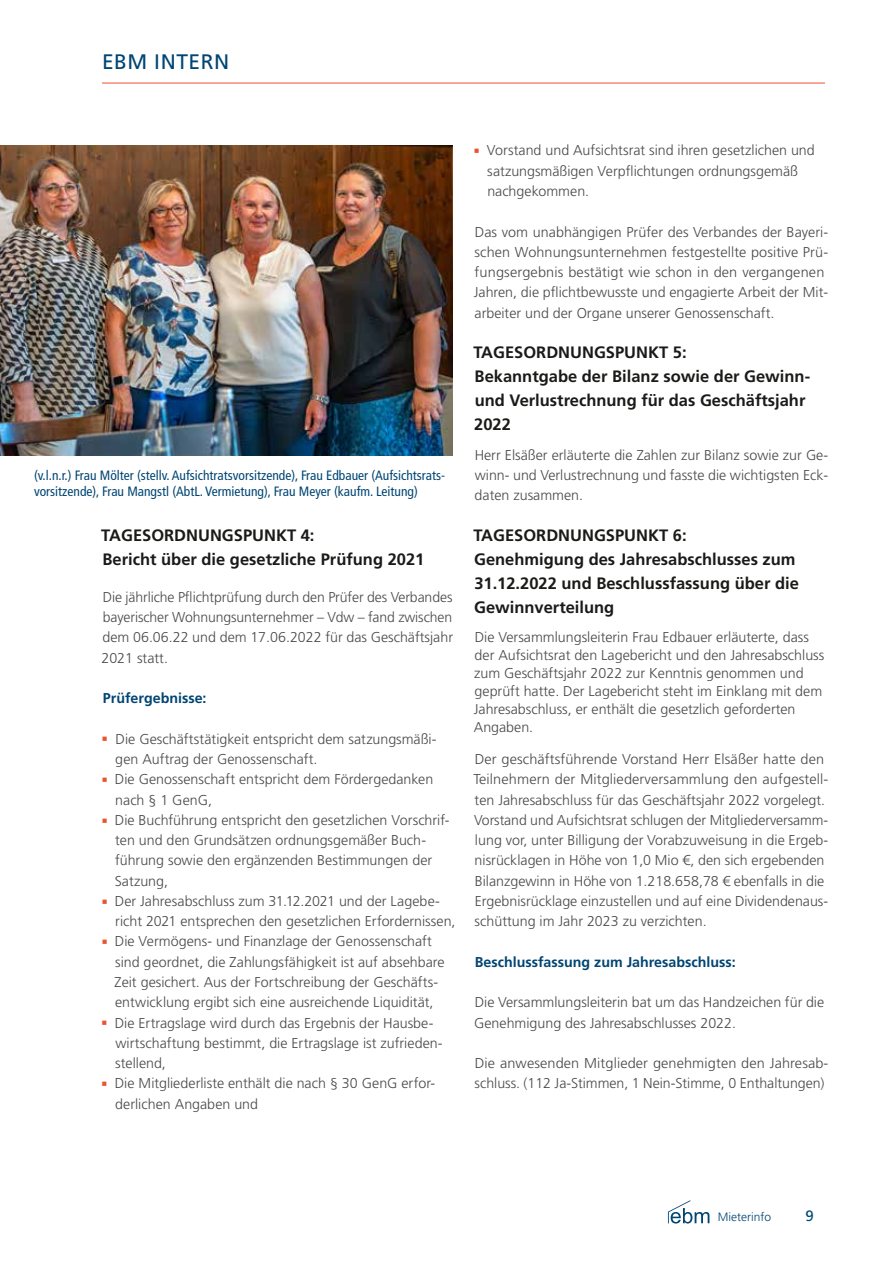
<style>
.page{position:relative;width:893px;height:1263px;background:#fff}
.page>*{position:absolute;margin:0;border:0;box-sizing:border-box;transform-origin:0 0}
.t1{font:21px "Frutiger LT Std";letter-spacing:.025em;color:#004573}
.t2{font:700 16.5px/24px "Frutiger LT Std";color:#1a1a18}
.t3{font:15px "Frutiger LT Std";color:#004573}
.t4{font:300 14.25px/20.2px "Frutiger LT Std";color:#494948}
.t5{font:700 14.25px "Frutiger LT Std";color:#004573}
.t6{font:condensed 13.5px/16.2px "Frutiger LT Std";color:#004573}
.t7{font:300 12px "Frutiger LT Std";color:#004573}
.s1{color:#ea532e}
</style>
<div class="page">
<hr style="left:102px;top:83px;width:723px;height:1px;background:#ea532e">
<svg style="left:668px;top:1200px;width:41px;height:23px"></svg>
<img style="left:0;top:145px;width:453px;height:310px">
<h1 class="t1" style="left:102px;top:49px;width:129px">EBM INTERN</h1>
<p class="t6" style="left:34px;top:467px;width:413px">(v.l.n.r.) Frau Mölter (stellv. Aufsichtratsvorsitzende), Frau Edbauer (Aufsichtsrats&shy;vorsitzende), Frau Mangstl (AbtL. Vermietung), Frau Meyer (kaufm. Leitung)</p>
<p class="t2" style="left:101px;top:523px;width:325px">TAGESORDNUNGSPUNKT 4:<br>Bericht über die gesetzliche Prüfung 2021</p>
<p class="t4" style="left:101px;top:587px;width:353px;text-align:justify">Die jährliche Pflichtprüfung durch den Prüfer des Verbandes bayerischer Wohnungsunternehmer – Vdw – fand zwischen dem 06.06.22 und dem 17.06.2022 für das Geschäftsjahr 2021 statt.</p>
<p class="t5" style="left:103px;top:690px;width:105px">Prüfergebnisse:</p>
<p class="t4" style="left:115px;top:729px;width:323px;text-indent:-14px"><span class="s1">▪</span> Die Geschäftstätigkeit entspricht dem satzungsmäßi&shy;gen Auftrag der Genossenschaft.</p>
<p class="t4" style="left:115px;top:769px;width:319px;text-indent:-14px"><span class="s1">▪</span> Die Genossenschaft entspricht dem Fördergedanken nach § 1 GenG,</p>
<p class="t4" style="left:115px;top:810px;width:336px;text-indent:-13px"><span class="s1">▪</span> Die Buchführung entspricht den gesetzlichen Vorschrif&shy;ten und den Grundsätzen ordnungsgemäßer Buch&shy;führung sowie den ergänzenden Bestimmungen der Satzung,</p>
<p class="t4" style="left:115px;top:891px;width:342px;text-indent:-14px"><span class="s1">▪</span> Der Jahresabschluss zum 31.12.2021 und der Lagebe&shy;richt 2021 entsprechen den gesetzlichen Erfordernissen,</p>
<p class="t4" style="left:115px;top:932px;width:332px;text-indent:-13px"><span class="s1">▪</span> Die Vermögens- und Finanzlage der Genossenschaft sind geordnet, die Zahlungsfähigkeit ist auf absehbare Zeit gesichert. Aus der Fortschreibung der Geschäfts&shy;entwicklung ergibt sich eine ausreichende Liquidität,</p>
<p class="t4" style="left:115px;top:1013px;width:329px;text-indent:-14px"><span class="s1">▪</span> Die Ertragslage wird durch das Ergebnis der Hausbe&shy;wirtschaftung bestimmt, die Ertragslage ist zufrieden&shy;stellend,</p>
<p class="t4" style="left:115px;top:1073px;width:322px;text-indent:-14px"><span class="s1">▪</span> Die Mitgliederliste enthält die nach § 30 GenG erfor&shy;derlichen Angaben und</p>
<p class="t4" style="left:487px;top:140px;width:329px;text-indent:-14px"><span class="s1">▪</span> Vorstand und Aufsichtsrat sind ihren gesetzlichen und satzungsmäßigen Verpflichtungen ordnungsgemäß nachgekommen.</p>
<p class="t4" style="left:474px;top:222px;width:356px">Das vom unabhängigen Prüfer des Verbandes der Bayeri&shy;schen Wohnungsunternehmen festgestellte positive Prü&shy;fungsergebnis bestätigt wie schon in den vergangenen Jahren, die pflichtbewusste und engagierte Arbeit der Mit&shy;arbeiter und der Organe unserer Genossenschaft.</p>
<p class="t2" style="left:473px;top:341px;width:338px">TAGESORDNUNGSPUNKT 5:<br>Bekanntgabe der Bilanz sowie der Gewinn&shy;und Verlustrechnung für das Geschäftsjahr<br>2022</p>
<p class="t4" style="left:475px;top:445px;width:355px;text-align:justify">Herr Elsäßer erläuterte die Zahlen zur Bilanz sowie zur Ge&shy;winn- und Verlustrechnung und fasste die wichtigsten Eck&shy;daten zusammen.</p>
<p class="t2" style="left:473px;top:523px;width:327px">TAGESORDNUNGSPUNKT 6:<br>Genehmigung des Jahresabschlusses zum<br>31.12.2022 und Beschlussfassung über die<br>Gewinnverteilung</p>
<p class="t4" style="left:474px;top:628px;width:352px;line-height:18px">Die Versammlungsleiterin Frau Edbauer erläuterte, dass der Aufsichtsrat den Lagebericht und den Jahresabschluss zum Geschäftsjahr 2022 zur Kenntnis genommen und geprüft hatte. Der Lagebericht steht im Einklang mit dem Jahresabschluss, er enthält die gesetzlich geforderten Angaben.</p>
<p class="t4" style="left:473px;top:749px;width:356px">Der geschäftsführende Vorstand Herr Elsäßer hatte den Teilnehmern der Mitgliederversammlung den aufgestell&shy;ten Jahresabschluss für das Geschäftsjahr 2022 vorgelegt.<br>Vorstand und Aufsichtsrat schlugen der Mitgliederversamm&shy;lung vor, unter Billigung der Vorabzuweisung in die Ergeb&shy;nisrücklagen in Höhe von 1,0 Mio €, den sich ergebenden Bilanzgewinn in Höhe von 1.218.658,78 € ebenfalls in die Ergebnisrücklage einzustellen und auf eine Dividendenaus&shy;schüttung im Jahr 2023 zu verzichten.</p>
<p class="t5" style="left:475px;top:953px;width:262px">Beschlussfassung zum Jahresabschluss:</p>
<p class="t4" style="left:474px;top:992px;width:352px">Die Versammlungsleiterin bat um das Handzeichen für die<br>Genehmigung des Jahresabschlusses 2022.</p>
<p class="t4" style="left:475px;top:1053px;width:355px">Die anwesenden Mitglieder genehmigten den Jahresab&shy;schluss. (112 Ja-Stimmen, 1 Nein-Stimme, 0 Enthaltungen)</p>
<p class="t7" style="left:718px;top:1210px;width:55px">Mieterinfo</p>
<p class="t3" style="left:805px;top:1207px;width:10px">9</p>
</div>
